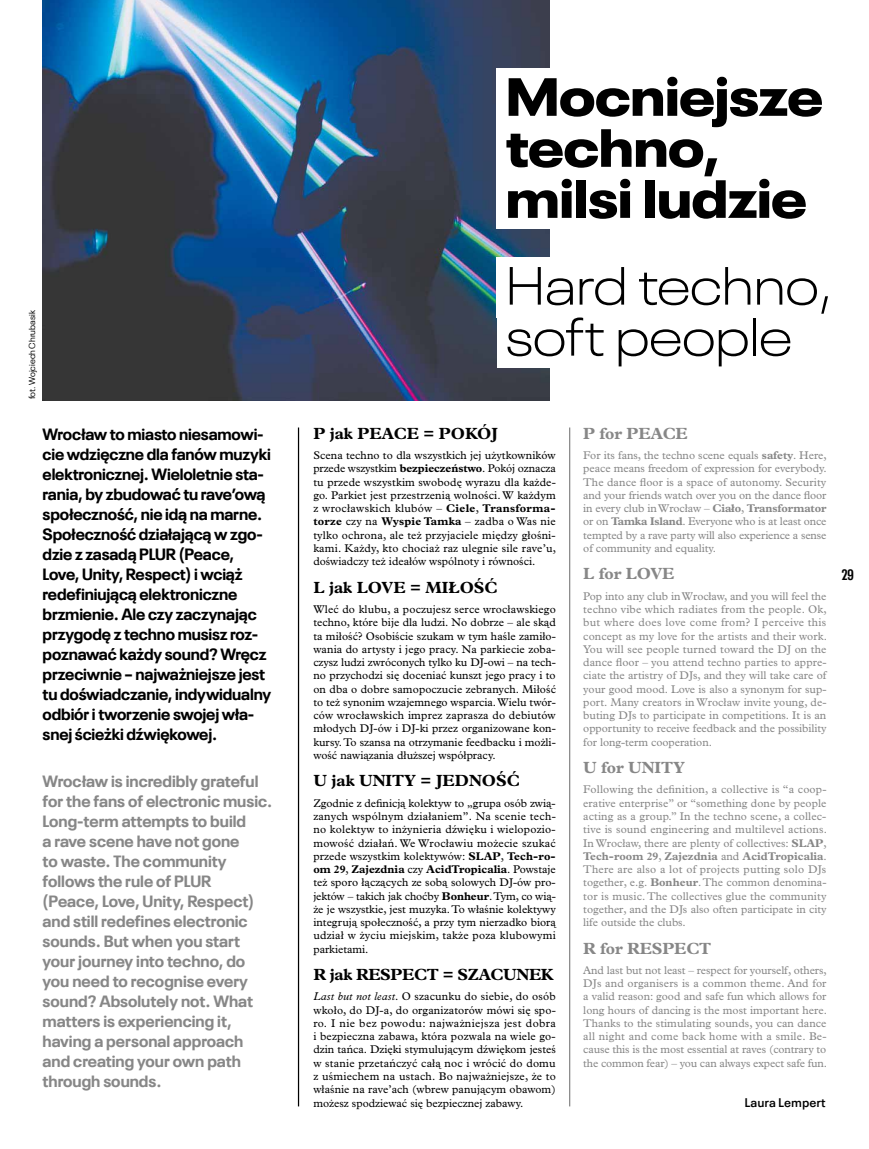
<style>
.page{position:relative;width:869px;height:1149px;background:#fff}
.page>*{position:absolute;margin:0;border:0;box-sizing:border-box;transform-origin:0 0}
.t1{font:900 expanded 53.25px/51px "Neue Plak";letter-spacing:-.01em;color:#000}
.t2{font:300 expanded 53.25px/51px "Neue Plak";letter-spacing:-.01em;color:#000}
.t3{font:700 16.25px/20px "Neue Plak";letter-spacing:-.01em;color:#000}
.t4{font:700 16.25px/20px "Neue Plak";color:#878787}
.t5{font:700 16.25px "Plantin MT Pro";color:#000}
.t6{font:700 16.25px "Plantin MT Pro";letter-spacing:-.005em;color:#878787}
.t7{font:700 16.25px "Plantin MT Pro";letter-spacing:-.02em;color:#000}
.t8{font:700 condensed 15px "Neue Plak";color:#000}
.t9{font:600 12.5px "Neue Plak Text";color:#000}
.t10{font:11.25px/13.2px "Plantin MT Pro";color:#000;text-align:justify}
.t11{font:11.25px/13.2px "Plantin MT Pro";letter-spacing:-.005em;color:#878787;text-align:justify}
.t12{font:8.75px "Neue Plak";color:#000}
.s1{font-weight:700}
.s2{font-style:italic}
</style>
<div class="page">
<hr style="left:568px;top:427px;width:2px;height:679px;background:#878787">
<hr style="left:298px;top:427px;width:1px;height:679px;background:#000">
<img style="left:43px;top:0;width:506px;height:400px">
<div style="left:496px;top:68px;width:332px;height:160px;background:#fff"></div>
<div style="left:496px;top:257px;width:352px;height:61px;background:#fff"></div>
<div style="left:496px;top:311px;width:306px;height:56px;background:#fff"></div>
<p class="t12" style="left:25px;top:399px;width:90px;rotate:-90deg">fot. Wojciech Chrubasik</p>
<p class="t3" style="left:43px;top:422px;width:230px">Wrocław to miasto niesamowi&shy;cie wdzięczne dla fanów muzyki elektronicznej. Wieloletnie sta&shy;rania, by zbudować tu rave’ową społeczność, nie idą na marne.<br>Społeczność działającą w zgo&shy;dzie z zasadą PLUR (Peace,<br>Love, Unity, Respect) i wciąż redefiniującą elektroniczne brzmienie. Ale czy zaczynając przygodę z techno musisz roz&shy;poznawać każdy sound? Wręcz przeciwnie – najważniejsze jest tu doświadczanie, indywidualny odbiór i tworzenie swojej wła&shy;snej ścieżki dźwiękowej.</p>
<p class="t4" style="left:43px;top:769px;width:231px">Wrocław is incredibly grateful for the fans of electronic music.<br>Long-term attempts to build<br>a rave scene have not gone<br>to waste. The community follows the rule of PLUR<br>(Peace, Love, Unity, Respect) and still redefines electronic sounds. But when you start your journey into techno, do you need to recognise every sound? Absolutely not. What matters is experiencing it, having a personal approach and creating your own path through sounds.</p>
<h1 class="t1" style="left:505px;top:64px;width:319px">Mocniejsze techno, milsi ludzie</h1>
<h1 class="t2" style="left:505px;top:255px;width:329px">Hard techno, soft people</h1>
<h2 class="t5" style="left:313px;top:423px;width:186px">P jak PEACE = POKÓJ</h2>
<p class="t10" style="left:313px;top:448px;width:244px">Scena techno to dla wszystkich jej użytkowników przede wszystkim <span class="s1">bezpieczeństwo</span>. Pokój oznacza tu przede wszystkim swobodę wyrazu dla każde&shy;go. Parkiet jest przestrzenią wolności. W każdym z wrocławskich klubów – <span class="s1">Ciele</span>, <span class="s1">Transforma&shy;torze</span> czy na <span class="s1">Wyspie Tamka</span> – zadba o Was nie tylko ochrona, ale też przyjaciele między głośni&shy;kami. Każdy, kto chociaż raz ulegnie sile rave’u, doświadczy też ideałów wspólnoty i równości.</p>
<h2 class="t5" style="left:313px;top:577px;width:186px">L jak LOVE = MIŁOŚĆ</h2>
<p class="t10" style="left:313px;top:602px;width:244px">Wleć do klubu, a poczujesz serce wrocławskiego techno, które bije dla ludzi. No dobrze – ale skąd ta miłość? Osobiście szukam w tym haśle zamiło&shy;wania do artysty i jego pracy. Na parkiecie zoba&shy;czysz ludzi zwróconych tylko ku DJ-owi – na tech&shy;no przychodzi się doceniać kunszt jego pracy i to on dba o dobre samopoczucie zebranych. Miłość to też synonim wzajemnego wsparcia. Wielu twór&shy;ców wrocławskich imprez zaprasza do debiutów młodych DJ-ów i DJ-ki przez organizowane kon&shy;kursy. To szansa na otrzymanie feedbacku i możli&shy;wość nawiązania dłuższej współpracy.</p>
<h2 class="t5" style="left:313px;top:771px;width:208px">U jak UNITY = JEDNOŚĆ</h2>
<p class="t10" style="left:313px;top:796px;width:244px">Zgodnie z definicją kolektyw to „grupa osób zwią&shy;zanych wspólnym działaniem”. Na scenie tech&shy;no kolektyw to inżynieria dźwięku i wielopozio&shy;mowość działań. We Wrocławiu możecie szukać przede wszystkim kolektywów: <span class="s1">SLAP</span>, <span class="s1">Tech-ro&shy;om 29</span>, <span class="s1">Zajezdnia</span> czy <span class="s1">AcidTropicalia</span>. Powstaje też sporo łączących ze sobą solowych DJ-ów pro&shy;jektów – takich jak choćby <span class="s1">Bonheur</span>. Tym, co wią&shy;że je wszystkie, jest muzyka. To właśnie kolektywy integrują społeczność, a przy tym nierzadko biorą udział w życiu miejskim, także poza klubowymi parkietami.</p>
<h2 class="t7" style="left:313px;top:964px;width:242px">R jak RESPECT = SZACUNEK</h2>
<p class="t10" style="left:313px;top:989px;width:244px"><span class="s2">Last but not least</span>. O szacunku do siebie, do osób wkoło, do DJ-a, do organizatorów mówi się spo&shy;ro. I nie bez powodu: najważniejsza jest dobra i bezpieczna zabawa, która pozwala na wiele go&shy;dzin tańca. Dzięki stymulującym dźwiękom jesteś w stanie przetańczyć całą noc i wrócić do domu z uśmiechem na ustach. Bo najważniejsze, że to właśnie na rave’ach (wbrew panującym obawom) możesz spodziewać się bezpiecznej zabawy.</p>
<h2 class="t6" style="left:583px;top:423px;width:106px">P for PEACE</h2>
<p class="t11" style="left:583px;top:448px;width:245px">For its fans, the techno scene equals <span class="s1">safety</span>. Here, peace means freedom of expression for everybody.<br>The dance floor is a space of autonomy. Security and your friends watch over you on the dance floor in every club in Wrocław – <span class="s1">Ciało</span>, <span class="s1">Transformator </span>or on <span class="s1">Tamka Island</span>. Everyone who is at least once tempted by a rave party will also experience a sense of community and equality.</p>
<h2 class="t6" style="left:583px;top:564px;width:93px">L for LOVE</h2>
<p class="t11" style="left:583px;top:589px;width:245px">Pop into any club in Wrocław, and you will feel the techno vibe which radiates from the people. Ok, but where does love come from? I perceive this concept as my love for the artists and their work.<br>You will see people turned toward the DJ on the dance floor – you attend techno parties to appre&shy;ciate the artistry of DJs, and they will take care of your good mood. Love is also a synonym for sup&shy;port. Many creators in Wrocław invite young, de&shy;buting DJs to participate in competitions. It is an opportunity to receive feedback and the possibility for long-term cooperation.</p>
<h2 class="t6" style="left:583px;top:757px;width:103px">U for UNITY</h2>
<p class="t11" style="left:583px;top:782px;width:245px">Following the definition, a collective is “a coop&shy;erative enterprise” or “something done by people acting as a group.” In the techno scene, a collec&shy;tive is sound engineering and multilevel actions.<br>In Wrocław, there are plenty of collectives: <span class="s1">SLAP</span>, <span class="s1">Tech-room 29</span>, <span class="s1">Zajezdnia</span> and <span class="s1">AcidTropicalia</span>.<br>There are also a lot of projects putting solo DJs together, e.g. <span class="s1">Bonheur</span>. The common denomina&shy;tor is music. The collectives glue the community together, and the DJs also often participate in city life outside the clubs.</p>
<h2 class="t6" style="left:583px;top:938px;width:129px">R for RESPECT</h2>
<p class="t11" style="left:583px;top:963px;width:245px">And last but not least – respect for yourself, others, DJs and organisers is a common theme. And for a valid reason: good and safe fun which allows for long hours of dancing is the most important here.<br>Thanks to the stimulating sounds, you can dance all night and come back home with a smile. Be&shy;cause this is the most essential at raves (contrary to the common fear) – you can always expect safe fun.</p>
<p class="t9" style="left:744px;top:1092px;width:82px">Laura Lempert</p>
<h3 class="t8" style="left:841px;top:564px;width:13px">29</h3>
</div>
